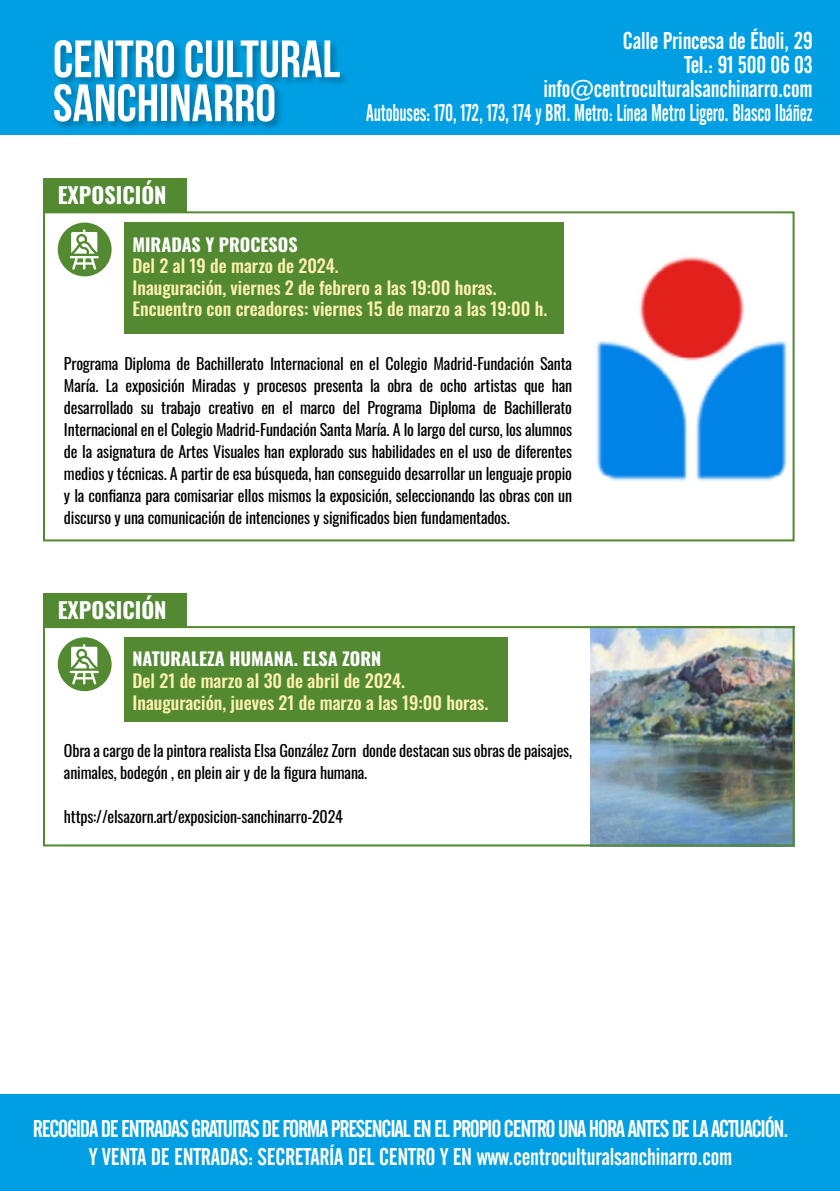
<style>
.page{position:relative;width:840px;height:1191px;background:#fff}
.page>*{position:absolute;margin:0;border:0;box-sizing:border-box;transform-origin:0 0}
.t1{font:700 52.4px/44px "Bebas Neue";color:#fff}
.t2{font:24px/28px "Alternate Gothic No 2 BT";letter-spacing:-.05em;color:#fff;text-align:center}
.t3{font:24px/24px "Alternate Gothic No 2 BT";letter-spacing:-.01em;color:#fff;text-align:right}
.t4{font:700 22px "Oswald";color:#fff}
.t5{font:500 18px/21.6px "Oswald";color:#fef1b0}
.t6{font:700 18px "Oswald";color:#fff}
.t7{font:16px/22px "Oswald";letter-spacing:-.01em;color:#000}
</style>
<div class="page">
<div style="left:0;top:0;width:839px;height:135px;background:#009fe3"></div>
<div style="left:52px;top:38px;width:297px;height:94px;background:#000;opacity:.3"></div>
<div style="left:0;top:1094px;width:839px;height:97px;background:#009fe3"></div>
<img style="left:590px;top:629px;width:201px;height:214px">
<div style="left:43px;top:626px;width:751px;height:220px;border:2px solid #528931"></div>
<div style="left:43px;top:592px;width:143px;height:35px;background:#528931"></div>
<div style="left:124px;top:637px;width:383px;height:84px;background:#528931"></div>
<div style="left:58px;top:637px;width:53px;height:54px;background:#528931;border-radius:50%"></div>
<svg style="left:70px;top:644px;width:29px;height:40px"></svg>
<img style="left:596px;top:257px;width:192px;height:224px">
<div style="left:43px;top:211px;width:751px;height:330px;border:2px solid #528931"></div>
<div style="left:43px;top:178px;width:143px;height:35px;background:#528931"></div>
<div style="left:124px;top:223px;width:439px;height:111px;background:#528931"></div>
<div style="left:58px;top:223px;width:53px;height:53px;background:#528931;border-radius:50%"></div>
<svg style="left:70px;top:229px;width:29px;height:41px"></svg>
<h1 class="t1" style="left:53px;top:36px;width:288px">CENTRO CULTURAL<br>SANCHINARRO</h1>
<h2 class="t3" style="left:366px;top:29px;width:447px">Calle Princesa de Éboli, 29<br>Tel.: 91 500 06 03<br>info@centroculturalsanchinarro.com<br>Autobuses: 170, 172, 173, 174 y BR1. Metro: Línea Metro Ligero. Blasco Ibáñez</h2>
<h3 class="t4" style="left:58px;top:184px;width:110px">EXPOSICIÓN</h3>
<p class="t6" style="left:132px;top:235px;width:166px">MIRADAS Y PROCESOS</p>
<p class="t5" style="left:132px;top:256px;width:416px">Del 2 al 19 de marzo de 2024.<br>Inauguración, viernes 2 de febrero a las 19:00 horas.<br>Encuentro con creadores: viernes 15 de marzo a las 19:00 h.</p>
<p class="t7" style="left:64px;top:350px;width:509px;text-align:justify">Programa Diploma de Bachillerato Internacional en el Colegio Madrid-Fundación Santa María. La exposición Miradas y procesos presenta la obra de ocho artistas que han desarrollado su trabajo creativo en el marco del Programa Diploma de Bachillerato Internacional en el Colegio Madrid-Fundación Santa María. A lo largo del curso, los alumnos de la asignatura de Artes Visuales han explorado sus habilidades en el uso de diferentes medios y técnicas. A partir de esa búsqueda, han conseguido desarrollar un lenguaje propio y la confianza para comisariar ellos mismos la exposición, seleccionando las obras con un discurso y una comunicación de intenciones y significados bien fundamentados.</p>
<h3 class="t4" style="left:58px;top:599px;width:110px">EXPOSICIÓN</h3>
<p class="t6" style="left:132px;top:649px;width:250px">NATURALEZA HUMANA. ELSA ZORN</p>
<p class="t5" style="left:132px;top:671px;width:357px">Del 21 de marzo al 30 de abril de 2024.<br>Inauguración, jueves 21 de marzo a las 19:00 horas.</p>
<p class="t7" style="left:64px;top:737px;width:509px">Obra a cargo de la pintora realista Elsa González Zorn donde destacan sus obras de paisajes, animales, bodegón , en plein air y de la figura humana.</p>
<p class="t7" style="left:64px;top:803px;width:280px">https://elsazorn.art/exposicion-sanchinarro-2024</p>
<h2 class="t2" style="left:33px;top:1115px;width:756px">RECOGIDA DE ENTRADAS GRATUITAS DE FORMA PRESENCIAL EN EL PROPIO CENTRO UNA HORA ANTES DE LA ACTUACIÓN.<br>Y VENTA DE ENTRADAS: SECRETARÍA DEL CENTRO Y EN www.centroculturalsanchinarro.com</h2>
</div>
